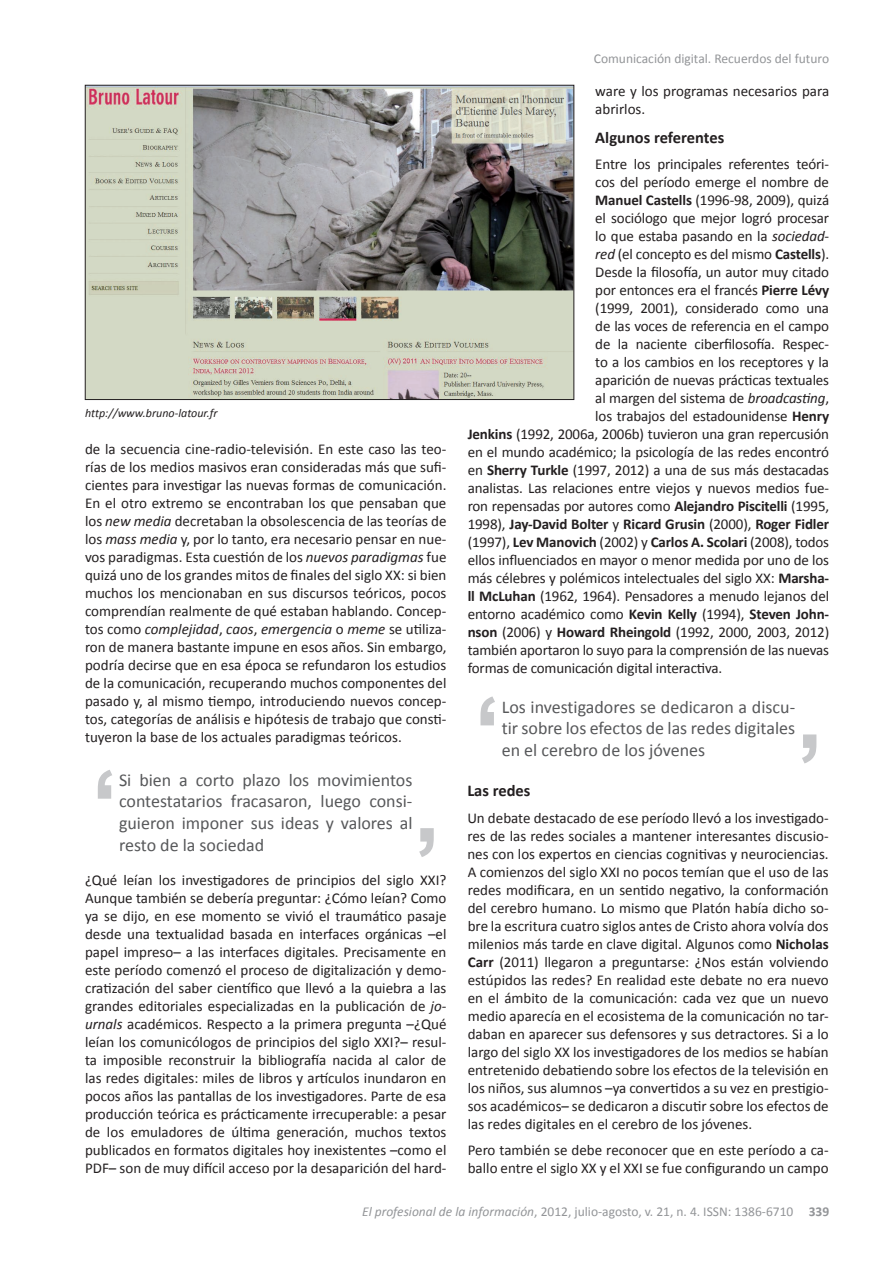
<style>
.page{position:relative;width:893px;height:1263px;background:#fff}
.page>*{position:absolute;margin:0;border:0;box-sizing:border-box;transform-origin:0 0}
.t1{font:18px/21.6px "Calibri";color:#57585a;text-align:justify}
.t2{font:700 16.5px "Calibri";color:#231f20}
.t3{font:15px/18px "Calibri";letter-spacing:-.01em;color:#231f20;text-align:justify}
.t4{font:700 15px "Calibri";letter-spacing:-.01em;color:#231f20}
.t5{font:13.5px "Calibri";color:#939598}
.t6{font:italic 12px "Calibri";color:#231f20}
.s1{font-style:italic}
.s2{font-weight:700}
.s3{font-weight:400}
</style>
<div class="page">
<svg style="left:419px;top:828px;width:15px;height:29px"></svg>
<svg style="left:98px;top:770px;width:14px;height:29px"></svg>
<svg style="left:802px;top:734px;width:14px;height:29px"></svg>
<svg style="left:480px;top:696px;width:15px;height:29px"></svg>
<img style="left:87px;top:87px;width:485px;height:311px">
<div style="left:85px;top:85px;width:489px;height:315px;border:1px solid #231f20"></div>
<p class="t6" style="left:85px;top:405px;width:134px">http://www.bruno-latour.fr</p>
<p class="t3" style="left:85px;top:440px;width:363px">de la secuencia cine-radio-televisión. En este caso las teo&shy;rías de los medios masivos eran consideradas más que sufi&shy;cientes para investigar las nuevas formas de comunicación.<br>En el otro extremo se encontraban los que pensaban que los <span class="s1">new media</span> decretaban la obsolescencia de las teorías de los <span class="s1">mass media</span> y, por lo tanto, era necesario pensar en nue&shy;vos paradigmas. Esta cuestión de los <span class="s1">nuevos paradigmas</span> fue quizá uno de los grandes mitos de finales del siglo XX: si bien muchos los mencionaban en sus discursos teóricos, pocos comprendían realmente de qué estaban hablando. Concep&shy;tos como <span class="s1">complejidad</span>, <span class="s1">caos</span>, <span class="s1">emergencia</span> o <span class="s1">meme</span> se utiliza&shy;ron de manera bastante impune en esos años. Sin embargo, podría decirse que en esa época se refundaron los estudios de la comunicación, recuperando muchos componentes del pasado y, al mismo tiempo, introduciendo nuevos concep&shy;tos, categorías de análisis e hipótesis de trabajo que consti&shy;tuyeron la base de los actuales paradigmas teóricos.</p>
<p class="t1" style="left:119px;top:769px;width:295px">Si bien a corto plazo los movimientos contestatarios fracasaron, luego consi&shy;guieron imponer sus ideas y valores al resto de la sociedad</p>
<p class="t3" style="left:85px;top:871px;width:363px">¿Qué leían los investigadores de principios del siglo XXI?<br>Aunque también se debería preguntar: ¿Cómo leían? Como ya se dijo, en ese momento se vivió el traumático pasaje desde una textualidad basada en interfaces orgánicas –el papel impreso– a las interfaces digitales. Precisamente en este período comenzó el proceso de digitalización y demo&shy;cratización del saber científico que llevó a la quiebra a las grandes editoriales especializadas en la publicación de <span class="s1">jo&shy;urnals</span> académicos. Respecto a la primera pregunta –¿Qué leían los comunicólogos de principios del siglo XXI?– resul&shy;ta imposible reconstruir la bibliografía nacida al calor de las redes digitales: miles de libros y artículos inundaron en pocos años las pantallas de los investigadores. Parte de esa producción teórica es prácticamente irrecuperable: a pesar de los emuladores de última generación, muchos textos publicados en formatos digitales hoy inexistentes –como el PDF– son de muy difícil acceso por la desaparición del hard-</p>
<p class="t5" style="left:594px;top:50px;width:237px">Comunicación digital. Recuerdos del futuro</p>
<p class="t3" style="left:595px;top:82px;width:235px">ware y los programas necesarios para abrirlos.</p>
<p class="t2" style="left:595px;top:127px;width:130px">Algunos referentes</p>
<p class="t3" style="left:595px;top:155px;width:235px">Entre los principales referentes teóri-</p>
<p class="t3" style="left:595px;top:173px;width:235px">cos del período emerge el nombre de</p>
<p class="t3" style="left:595px;top:191px;width:235px"><span class="s2">Manuel Castells</span> (1996-98, 2009), quizá</p>
<p class="t3" style="left:595px;top:209px;width:235px">el sociólogo que mejor logró procesar</p>
<p class="t3" style="left:595px;top:227px;width:235px">lo que estaba pasando en la <span class="s1">sociedad-</span></p>
<p class="t3" style="left:595px;top:245px;width:235px"><span class="s1">red</span> (el concepto es del mismo <span class="s2">Castells</span>).</p>
<p class="t3" style="left:595px;top:263px;width:235px">Desde la filosofía, un autor muy citado</p>
<p class="t3" style="left:595px;top:281px;width:235px">por entonces era el francés <span class="s2">Pierre Lévy</span></p>
<p class="t3" style="left:595px;top:299px;width:235px">(1999, 2001), considerado como una</p>
<p class="t3" style="left:595px;top:317px;width:235px">de las voces de referencia en el campo</p>
<p class="t3" style="left:595px;top:335px;width:235px">de la naciente ciberfilosofía. Respec-</p>
<p class="t3" style="left:595px;top:353px;width:235px">to a los cambios en los receptores y la</p>
<p class="t3" style="left:595px;top:371px;width:235px">aparición de nuevas prácticas textuales</p>
<p class="t3" style="left:595px;top:389px;width:235px">al margen del sistema de <span class="s1">broadcasting</span>,</p>
<p class="t3" style="left:595px;top:407px;width:235px">los trabajos del estadounidense <span class="s2">Henry</span></p>
<p class="t3" style="left:468px;top:425px;width:363px"><span class="s2">Jenkins</span> (1992, 2006a, 2006b) tuvieron una gran repercusión</p>
<p class="t3" style="left:468px;top:443px;width:363px">en el mundo académico; la psicología de las redes encontró</p>
<p class="t3" style="left:468px;top:461px;width:363px">en <span class="s2">Sherry Turkle</span> (1997, 2012) a una de sus más destacadas</p>
<p class="t3" style="left:468px;top:479px;width:363px">analistas. Las relaciones entre viejos y nuevos medios fue-</p>
<p class="t3" style="left:468px;top:497px;width:363px">ron repensadas por autores como <span class="s2">Alejandro Piscitelli</span> (1995,</p>
<p class="t4" style="left:468px;top:515px;width:363px"><span class="s3">1998),</span> Jay-David Bolter <span class="s3">y</span> Ricard Grusin <span class="s3">(2000),</span> Roger Fidler</p>
<p class="t3" style="left:468px;top:533px;width:363px">(1997), <span class="s2">Lev Manovich</span> (2002) y <span class="s2">Carlos A. Scolari</span> (2008), todos</p>
<p class="t3" style="left:468px;top:551px;width:363px">ellos influenciados en mayor o menor medida por uno de los</p>
<p class="t3" style="left:468px;top:569px;width:363px">más célebres y polémicos intelectuales del siglo XX: <span class="s2">Marsha-</span></p>
<p class="t3" style="left:468px;top:587px;width:363px"><span class="s2">ll McLuhan</span> (1962, 1964). Pensadores a menudo lejanos del</p>
<p class="t3" style="left:468px;top:605px;width:363px">entorno académico como <span class="s2">Kevin Kelly</span> (1994), <span class="s2">Steven John-</span></p>
<p class="t3" style="left:468px;top:623px;width:363px"><span class="s2">nson</span> (2006) y <span class="s2">Howard Rheingold</span> (1992, 2000, 2003, 2012)</p>
<p class="t3" style="left:468px;top:641px;width:363px">también aportaron lo suyo para la comprensión de las nuevas</p>
<p class="t3" style="left:468px;top:659px;width:256px">formas de comunicación digital interactiva.</p>
<p class="t1" style="left:502px;top:696px;width:295px">Los investigadores se dedicaron a discu&shy;tir sobre los efectos de las redes digitales en el cerebro de los jóvenes</p>
<p class="t2" style="left:467px;top:780px;width:65px">Las redes</p>
<p class="t3" style="left:467px;top:809px;width:363px">Un debate destacado de ese período llevó a los investigado&shy;res de las redes sociales a mantener interesantes discusio&shy;nes con los expertos en ciencias cognitivas y neurociencias.<br>A comienzos del siglo XXI no pocos temían que el uso de las redes modificara, en un sentido negativo, la conformación del cerebro humano. Lo mismo que Platón había dicho so&shy;bre la escritura cuatro siglos antes de Cristo ahora volvía dos milenios más tarde en clave digital. Algunos como <span class="s2">Nicholas Carr</span> (2011) llegaron a preguntarse: ¿Nos están volviendo estúpidos las redes? En realidad este debate no era nuevo en el ámbito de la comunicación: cada vez que un nuevo medio aparecía en el ecosistema de la comunicación no tar&shy;daban en aparecer sus defensores y sus detractores. Si a lo largo del siglo XX los investigadores de los medios se habían entretenido debatiendo sobre los efectos de la televisión en los niños, sus alumnos –ya convertidos a su vez en prestigio&shy;sos académicos– se dedicaron a discutir sobre los efectos de las redes digitales en el cerebro de los jóvenes.</p>
<p class="t3" style="left:468px;top:1141px;width:362px">Pero también se debe reconocer que en este período a ca&shy;ballo entre el siglo XX y el XXI se fue configurando un campo</p>
<p class="t5" style="left:362px;top:1203px;width:469px"><span class="s1">El profesional de la información</span>, 2012, julio-agosto, v. 21, n. 4. ISSN: 1386-6710 <span class="s2">339</span></p>
</div>
